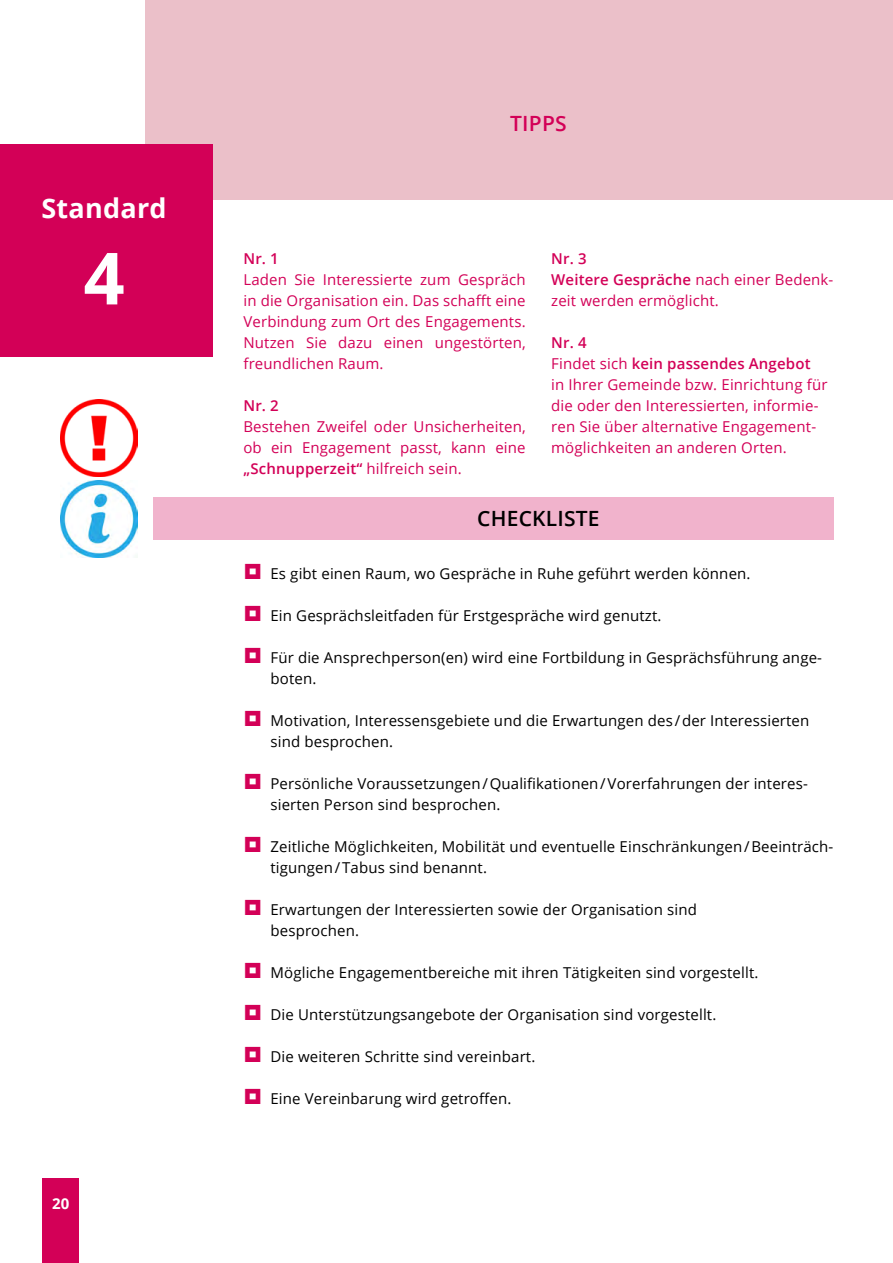
<style>
.page{position:relative;width:893px;height:1263px;background:#fff}
.page>*{position:absolute;margin:0;border:0;box-sizing:border-box;transform-origin:0 0}
.t1{font:700 72px "Open Sans";color:#fff}
.t2{font:700 27px "Open Sans";letter-spacing:.01em;color:#fff}
.t3{font:600 21px "Open Sans";letter-spacing:.01em;color:#000}
.t4{font:600 21px "Open Sans";letter-spacing:.01em;color:#d30057}
.t5{font:15px/21px "Open Sans";letter-spacing:.01em;color:#000}
.t6{font:15px/21px "Open Sans";letter-spacing:.01em;color:#d30057;text-align:justify}
.t7{font:600 15px "Open Sans";color:#d30057}
.t8{font:700 15px "Open Sans";color:#fff}
.s1{font-weight:600}
</style>
<div class="page">
<div style="left:43px;top:1178px;width:36px;height:85px;background:#d30057"></div>
<div style="left:146px;top:0;width:747px;height:200px;background:#ebc0c9"></div>
<div style="left:0;top:145px;width:213px;height:212px;background:#d30057"></div>
<img style="left:61px;top:400px;width:76px;height:76px">
<div style="left:153px;top:497px;width:680px;height:43px;background:#f1b3cc"></div>
<img style="left:61px;top:480px;width:76px;height:77px">
<h2 class="t2" style="left:41px;top:189px;width:127px">Standard</h2>
<h1 class="t1" style="left:84px;top:227px;width:43px">4</h1>
<p class="t8" style="left:52px;top:1193px;width:19px">20</p>
<h3 class="t4" style="left:510px;top:108px;width:58px">TIPPS</h3>
<p class="t7" style="left:243px;top:248px;width:37px">Nr. 1</p>
<p class="t6" style="left:243px;top:269px;width:284px">Laden Sie Interessierte zum Gespräch in die Organisation ein. Das schafft eine Verbindung zum Ort des Engagements.<br>Nutzen Sie dazu einen ungestörten, freundlichen Raum.</p>
<p class="t7" style="left:243px;top:395px;width:37px">Nr. 2</p>
<p class="t6" style="left:243px;top:416px;width:284px">Bestehen Zweifel oder Unsicherheiten, ob ein Engagement passt, kann eine <span class="s1">„Schnupperzeit“</span> hilfreich sein.</p>
<p class="t6" style="left:551px;top:248px;width:284px;text-align:left"><span class="s1">Nr. 3<br>Weitere Gespräche</span> nach einer Bedenk&shy;zeit werden ermöglicht.</p>
<p class="t6" style="left:551px;top:332px;width:278px;text-align:left"><span class="s1">Nr. 4<br></span>Findet sich <span class="s1">kein passendes Angebot<br></span>in Ihrer Gemeinde bzw. Einrichtung für die oder den Interessierten, informie&shy;ren Sie über alternative Engagement&shy;möglichkeiten an anderen Orten.</p>
<h3 class="t3" style="left:477px;top:504px;width:124px">CHECKLISTE</h3>
<p class="t5" style="left:270px;top:563px;width:482px">Es gibt einen Raum, wo Gespräche in Ruhe geführt werden können.</p>
<p class="t5" style="left:270px;top:605px;width:392px">Ein Gesprächsleitfaden für Erstgespräche wird genutzt.</p>
<p class="t5" style="left:270px;top:647px;width:553px">Für die Ansprechperson(en) wird eine Fortbildung in Gesprächsführung ange&shy;boten.</p>
<p class="t5" style="left:270px;top:710px;width:540px">Motivation, Interessensgebiete und die Erwartungen des/der Interessierten sind besprochen.</p>
<p class="t5" style="left:270px;top:773px;width:539px">Persönliche Voraussetzungen/Qualifikationen/Vorerfahrungen der interes&shy;sierten Person sind besprochen.</p>
<p class="t5" style="left:270px;top:836px;width:564px">Zeitliche Möglichkeiten, Mobilität und eventuelle Einschränkungen/Beeinträch&shy;tigungen/Tabus sind benannt.</p>
<p class="t5" style="left:270px;top:899px;width:428px">Erwartungen der Interessierten sowie der Organisation sind besprochen.</p>
<p class="t5" style="left:270px;top:962px;width:489px">Mögliche Engagementbereiche mit ihren Tätigkeiten sind vorgestellt.</p>
<p class="t5" style="left:270px;top:1004px;width:447px">Die Unterstützungsangebote der Organisation sind vorgestellt.</p>
<p class="t5" style="left:270px;top:1046px;width:266px">Die weiteren Schritte sind vereinbart.</p>
<p class="t5" style="left:270px;top:1088px;width:242px">Eine Vereinbarung wird getroffen.</p>
</div>
